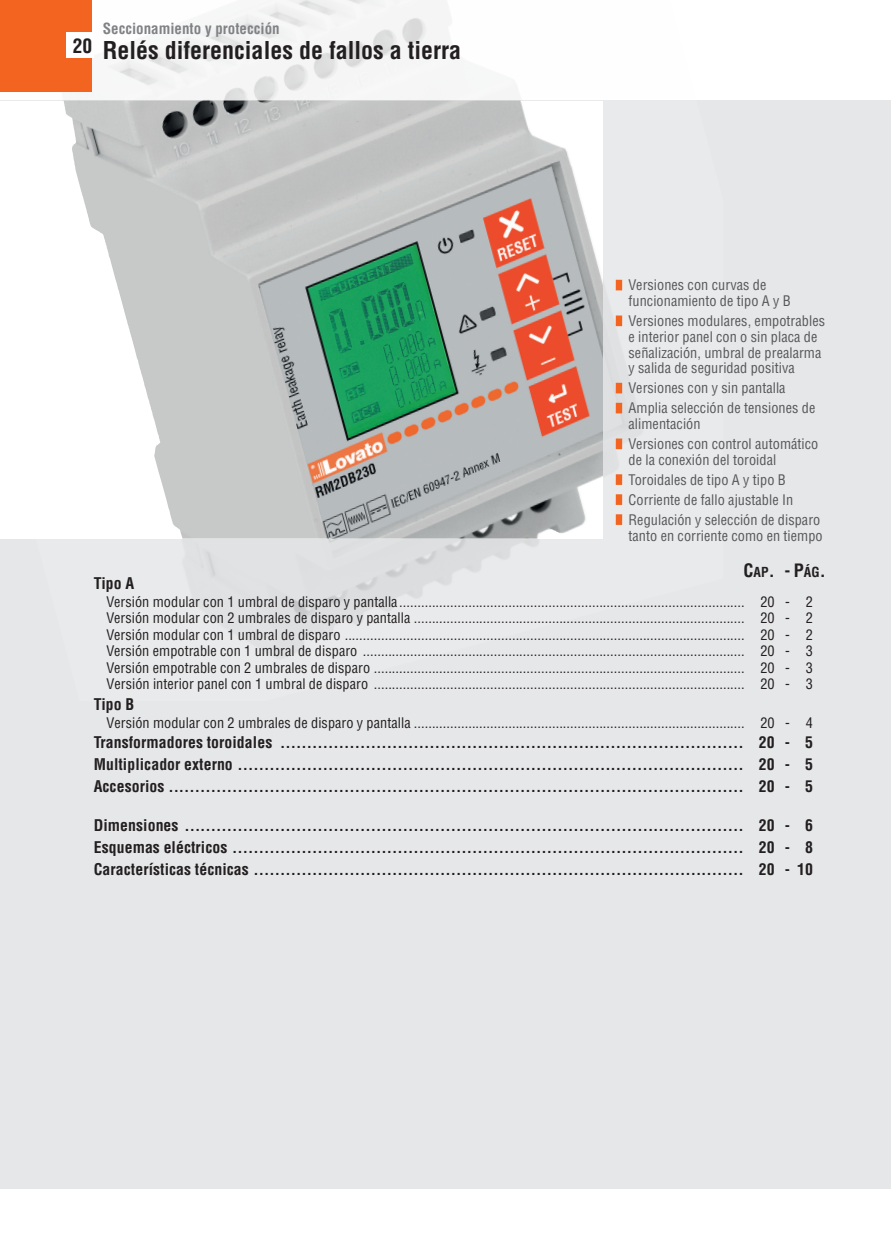
<style>
.page{position:relative;width:891px;height:1260px;background:#fff}
.page>*{position:absolute;margin:0;border:0;box-sizing:border-box;transform-origin:0 0}
.t1{font:700 condensed 24px "Helvetica";color:#231f20}
.t2{font:700 condensed 19.5px "Helvetica";color:#231f20}
.t3{font:700 condensed 18px "Helvetica";color:#231f20}
.t4{font:700 condensed 15.75px/22px "Helvetica";letter-spacing:.005em;color:#231f20;text-align:justify}
.t5{font:700 condensed 15px "Helvetica";color:#808285}
.t6{font:condensed 14.25px/16.5px "Helvetica";letter-spacing:.005em;color:#231f20;text-align:justify}
.t7{font:condensed 14.25px/20px "Helvetica";letter-spacing:.005em;color:#57585a}
.s1{font-size:13.5px}
</style>
<div class="page">
<div style="left:0;top:101px;width:890px;height:1088px;background:#e6e7e9"></div>
<img style="left:0;top:0;width:721px;height:635px">
<div style="left:615px;top:280px;width:7px;height:10px;background:#f36421"></div>
<div style="left:615px;top:315px;width:7px;height:11px;background:#f36421"></div>
<div style="left:615px;top:383px;width:7px;height:10px;background:#f36421"></div>
<div style="left:615px;top:403px;width:7px;height:10px;background:#f36421"></div>
<div style="left:615px;top:439px;width:7px;height:10px;background:#f36421"></div>
<div style="left:615px;top:474px;width:7px;height:11px;background:#f36421"></div>
<div style="left:615px;top:494px;width:7px;height:11px;background:#f36421"></div>
<div style="left:615px;top:514px;width:7px;height:11px;background:#f36421"></div>
<div style="left:0;top:0;width:92px;height:92px;background:#f36421"></div>
<div style="left:67px;top:33px;width:27px;height:25px;background:#fff"></div>
<svg style="left:0;top:101px;width:602px;height:438px;background:#c1c4bf"></svg>
<img style="left:64px;top:101px;width:29px;height:127px">
<h2 class="t2" style="left:73px;top:34px;width:21px">20</h2>
<p class="t5" style="left:103px;top:19px;width:178px">Seccionamiento y protección</p>
<h1 class="t1" style="left:103px;top:36px;width:359px">Relés diferenciales de fallos a tierra</h1>
<p class="t7" style="left:628px;top:277px;width:164px;line-height:15.8px">Versiones con curvas de funcionamiento de tipo A y B</p>
<p class="t7" style="left:628px;top:313px;width:198px;line-height:15.8px">Versiones modulares, empotrables e interior panel con o sin placa de señalización, umbral de prealarma y salida de seguridad positiva</p>
<p class="t7" style="left:628px;top:378px;width:188px">Versiones con y sin pantalla<br>Amplia selección de tensiones de</p>
<p class="t7" style="left:628px;top:414px;width:191px">alimentación<br>Versiones con control automático</p>
<p class="t7" style="left:628px;top:449px;width:193px">de la conexión del toroidal<br>Toroidales de tipo A y tipo B<br>Corriente de fallo ajustable In<br>Regulación y selección de disparo</p>
<p class="t7" style="left:628px;top:525px;width:196px">tanto en corriente como en tiempo</p>
<p class="t3" style="left:743px;top:560px;width:84px">C<span class="s1">AP</span>. - P<span class="s1">ÁG</span>.</p>
<p class="t4" style="left:94px;top:572px;width:42px">Tipo A</p>
<p class="t6" style="left:106px;top:593px;width:707px">Versión modular con 1 umbral de disparo y pantalla ............................................................................................... 20 - 2<br>Versión modular con 2 umbrales de disparo y pantalla ........................................................................................... 20 - 2<br>Versión modular con 1 umbral de disparo .............................................................................................................. 20 - 2<br>Versión empotrable con 1 umbral de disparo ......................................................................................................... 20 - 3<br>Versión empotrable con 2 umbrales de disparo ...................................................................................................... 20 - 3<br>Versión interior panel con 1 umbral de disparo ...................................................................................................... 20 - 3</p>
<p class="t4" style="left:94px;top:693px;width:42px">Tipo B</p>
<p class="t6" style="left:106px;top:714px;width:707px">Versión modular con 2 umbrales de disparo y pantalla ........................................................................................... 20 - 4</p>
<p class="t4" style="left:94px;top:731px;width:720px">Transformadores toroidales ....................................................................................... 20 - 5<br>Multiplicador externo ............................................................................................... 20 - 5<br>Accesorios ............................................................................................................ 20 - 5</p>
<p class="t4" style="left:94px;top:814px;width:720px">Dimensiones ......................................................................................................... 20 - 6<br>Esquemas eléctricos ................................................................................................ 20 - 8<br>Características técnicas ............................................................................................ 20 - 10</p>
</div>
